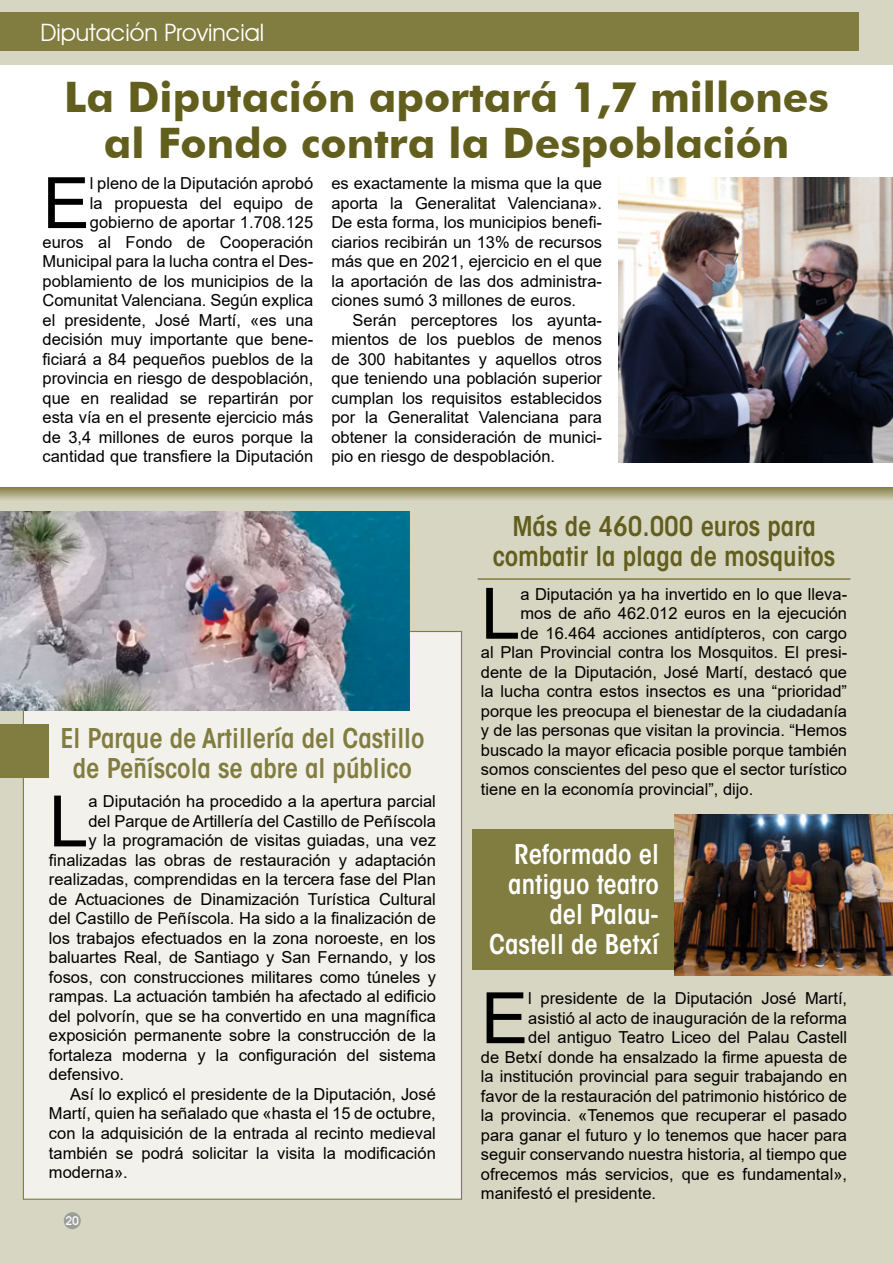
<style>
.page{position:relative;width:893px;height:1263px;background:#d7d6c2}
.page>*{position:absolute;margin:0;border:0;box-sizing:border-box;transform-origin:0 0}
.t1{font:70.95px "Arial";color:#000}
.t2{font:700 42px/46.5px "Futura BT";color:#625e1d;text-align:center}
.t3{font:600 condensed 27px/30px "ITC Avant Garde Std";color:#817c3f;text-align:center}
.t4{font:600 condensed 27px/30px "ITC Avant Garde Std";color:#625e1d;text-align:center}
.t5{font:600 condensed 27px/30px "ITC Avant Garde Std";color:#fff;text-align:right}
.t6{font:24px "Avant Garde IT Cby BT";color:#fff}
.t7{font:16.5px/19.5px "Arial";color:#000;text-align:justify}
.t8{font:500 12px "Avant Garde IT Cby BT";color:#fff}
</style>
<div class="page">
<div style="left:23px;top:631px;width:439px;height:569px;background:#f2f1eb;border:1px solid #817c3f"></div>
<div style="left:472px;top:829px;width:395px;height:140px;background:#817c3f"></div>
<div style="left:0;top:724px;width:49px;height:54px;background:#817c3f"></div>
<svg style="left:0;top:486px;width:893px;height:14px;background:#afac85"></svg>
<div style="left:0;top:65px;width:893px;height:421px;background:#fff"></div>
<div style="left:0;top:13px;width:859px;height:38px;background:#817c3f"></div>
<img style="left:619px;top:177px;width:274px;height:285px">
<img style="left:0;top:511px;width:409px;height:199px">
<img style="left:675px;top:814px;width:218px;height:162px">
<hr style="left:478px;top:578px;width:372px;height:2px;background:#817c3f">
<div style="left:64px;top:1212px;width:17px;height:17px;background:#9d9d9c;border-radius:50%"></div>
<h3 class="t6" style="left:40px;top:18px;width:225px">Diputación Provincial</h3>
<h2 class="t2" style="left:64px;top:73px;width:766px">La Diputación aportará 1,7 millones al Fondo contra la Despoblación</h2>
<p class="t7" style="left:43px;top:173px;width:272px;text-align:right">l pleno de la Diputación aprobó<br>la propuesta del equipo de gobierno de aportar 1.708.125<br>euros al Fondo de Cooperación Municipal para la lucha contra el Des&shy;poblamiento de los municipios de la Comunitat Valenciana. Según explica el presidente, José Martí, «es una decisión muy importante que bene&shy;ficiará a 84 pequeños pueblos de la provincia en riesgo de despoblación, que en realidad se repartirán por esta vía en el presente ejercicio más de 3,4 millones de euros porque la cantidad que transfiere la Diputación</p>
<p class="t7" style="left:331px;top:173px;width:272px">es exactamente la misma que la que aporta la Generalitat Valenciana».<br>De esta forma, los municipios benefi&shy;ciarios recibirán un 13% de recursos más que en 2021, ejercicio en el que la aportación de las dos administra&shy;ciones sumó 3 millones de euros.</p>
<h1 class="t1" style="left:43px;top:154px;width:49px">E</h1>
<p class="t7" style="left:331px;top:310px;width:272px;text-indent:21px">Serán perceptores los ayunta&shy;mientos de los pueblos de menos de 300 habitantes y aquellos otros que teniendo una población superior cumplan los requisitos establecidos por la Generalitat Valenciana para obtener la consideración de munici&shy;pio en riesgo de despoblación.</p>
<h3 class="t3" style="left:60px;top:723px;width:366px">El Parque de Artillería del Castillo de Peñíscola se abre al público</h3>
<h1 class="t1" style="left:49px;top:773px;width:41px">L</h1>
<p class="t7" style="left:88px;top:792px;width:349px">a Diputación ha procedido a la apertura parcial</p>
<p class="t7" style="left:88px;top:811px;width:349px">del Parque de Artillería del Castillo de Peñíscola</p>
<p class="t7" style="left:88px;top:831px;width:349px">y la programación de visitas guiadas, una vez</p>
<p class="t7" style="left:49px;top:850px;width:388px">finalizadas las obras de restauración y adaptación</p>
<p class="t7" style="left:49px;top:870px;width:388px">realizadas, comprendidas en la tercera fase del Plan</p>
<p class="t7" style="left:49px;top:889px;width:388px">de Actuaciones de Dinamización Turística Cultural</p>
<p class="t7" style="left:49px;top:909px;width:388px">del Castillo de Peñíscola. Ha sido a la finalización de</p>
<p class="t7" style="left:49px;top:928px;width:388px">los trabajos efectuados en la zona noroeste, en los</p>
<p class="t7" style="left:49px;top:948px;width:388px">baluartes Real, de Santiago y San Fernando, y los</p>
<p class="t7" style="left:49px;top:967px;width:388px">fosos, con construcciones militares como túneles y</p>
<p class="t7" style="left:49px;top:987px;width:388px">rampas. La actuación también ha afectado al edificio</p>
<p class="t7" style="left:49px;top:1006px;width:388px">del polvorín, que se ha convertido en una magnífica</p>
<p class="t7" style="left:49px;top:1026px;width:388px">exposición permanente sobre la construcción de la</p>
<p class="t7" style="left:49px;top:1045px;width:388px">fortaleza moderna y la configuración del sistema</p>
<p class="t7" style="left:49px;top:1065px;width:77px">defensivo.</p>
<p class="t7" style="left:70px;top:1084px;width:367px">Así lo explicó el presidente de la Diputación, José</p>
<p class="t7" style="left:49px;top:1104px;width:388px">Martí, quien ha señalado que «hasta el 15 de octubre,</p>
<p class="t7" style="left:49px;top:1123px;width:388px">con la adquisición de la entrada al recinto medieval</p>
<p class="t7" style="left:49px;top:1143px;width:388px">también se podrá solicitar la visita la modificación</p>
<p class="t7" style="left:49px;top:1162px;width:80px">moderna».</p>
<p class="t8" style="left:65px;top:1213px;width:15px">20</p>
<h3 class="t4" style="left:493px;top:511px;width:344px">Más de 460.000 euros para combatir la plaga de mosquitos</h3>
<h1 class="t1" style="left:481px;top:565px;width:41px">L</h1>
<p class="t7" style="left:520px;top:584px;width:328px">a Diputación ya ha invertido en lo que lleva-</p>
<p class="t7" style="left:520px;top:603px;width:328px">mos de año 462.012 euros en la ejecución</p>
<p class="t7" style="left:520px;top:623px;width:328px">de 16.464 acciones antidípteros, con cargo</p>
<p class="t7" style="left:481px;top:643px;width:368px">al Plan Provincial contra los Mosquitos. El presi-</p>
<p class="t7" style="left:481px;top:662px;width:368px">dente de la Diputación, José Martí, destacó que</p>
<p class="t7" style="left:481px;top:682px;width:368px">la lucha contra estos insectos es una “prioridad”</p>
<p class="t7" style="left:481px;top:701px;width:368px">porque les preocupa el bienestar de la ciudadanía</p>
<p class="t7" style="left:481px;top:721px;width:368px">y de las personas que visitan la provincia. “Hemos</p>
<p class="t7" style="left:481px;top:740px;width:368px">buscado la mayor eficacia posible porque también</p>
<p class="t7" style="left:481px;top:760px;width:368px">somos conscientes del peso que el sector turístico</p>
<p class="t7" style="left:481px;top:779px;width:274px">tiene en la economía provincial”, dijo.</p>
<h3 class="t5" style="left:489px;top:839px;width:171px">Reformado el antiguo teatro del Palau-<br>Castell de Betxí</h3>
<h1 class="t1" style="left:481px;top:969px;width:49px">E</h1>
<p class="t7" style="left:528px;top:988px;width:320px">l presidente de la Diputación José Martí,</p>
<p class="t7" style="left:528px;top:1008px;width:320px">asistió al acto de inauguración de la reforma</p>
<p class="t7" style="left:528px;top:1027px;width:320px">del antiguo Teatro Liceo del Palau Castell</p>
<p class="t7" style="left:481px;top:1047px;width:368px">de Betxí donde ha ensalzado la firme apuesta de</p>
<p class="t7" style="left:481px;top:1066px;width:368px">la institución provincial para seguir trabajando en</p>
<p class="t7" style="left:481px;top:1086px;width:368px">favor de la restauración del patrimonio histórico de</p>
<p class="t7" style="left:481px;top:1105px;width:368px">la provincia. «Tenemos que recuperar el pasado</p>
<p class="t7" style="left:481px;top:1125px;width:368px">para ganar el futuro y lo tenemos que hacer para</p>
<p class="t7" style="left:481px;top:1144px;width:368px">seguir conservando nuestra historia, al tiempo que</p>
<p class="t7" style="left:481px;top:1164px;width:368px">ofrecemos más servicios, que es fundamental»,</p>
<p class="t7" style="left:481px;top:1183px;width:177px">manifestó el presidente.</p>
</div>
